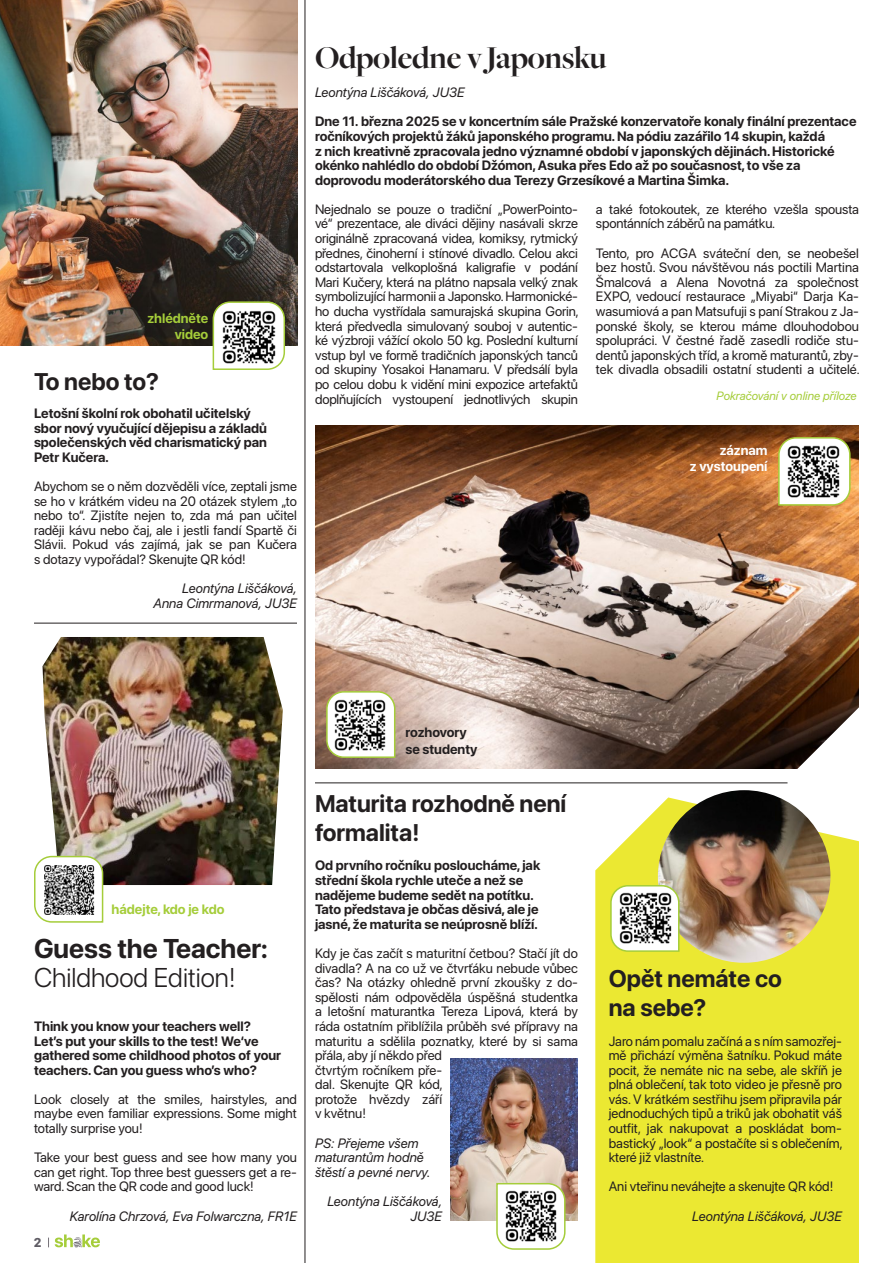
<style>
.page{position:relative;width:893px;height:1263px;background:#fff}
.page>*{position:absolute;margin:0;border:0;box-sizing:border-box;transform-origin:0 0}
.Nadpis_01{font:700 33px "Freight Big Pro";letter-spacing:-.01em;color:#231f20}
.nadpis_green{font:300 27px/29.2px "SF Pro Display";color:#231f20}
.nadpis_green-2{font:700 24px/29.2px "SF Pro Display";color:#231f20}
.Běžný_text{font:13.5px/14.5px "SF Pro Display";color:#231f20;text-align:justify}
.Otázka{font:700 13.5px/14.5px "SF Pro Display";color:#231f20}
.podpis2023{font:italic 13.5px/14.5px "SF Pro";color:#231f20;text-align:right}
.nadpis_green-3{font:700 13.5px/14.5px "SF Pro Display";color:#231f20}
.Běžný_text-2{font:700 13.5px/16.2px "SF Pro Display";color:#a5cd3a;text-align:right}
.Otázka-2{font:italic 13.5px "SF Pro Display";color:#231f20}
.Běžný_text-3{font:700 13.5px/16.2px "SF Pro Display";color:#231f20}
.Běžný_text-4{font:700 13.5px/16.2px "SF Pro Display";color:#fff;text-align:right}
.t1{font:700 13.5px "SF Compact Display";color:#5f5c64}
.Běžný_text-5{font:italic 12px "SF Pro Display";color:#a5cd3a}
.s1{font-weight:700}
</style>
<div class="page">
<svg style="left:55px;top:1234px;width:45px;height:13px"></svg>
<hr style="left:34px;top:623px;width:263px;height:1px;background:#231f20">
<hr style="left:315px;top:783px;width:472px;height:1px;background:#231f20">
<img style="left:315px;top:425px;width:544px;height:343px">
<img style="left:0;top:0;width:297px;height:345px">
<hr style="left:305px;top:0;width:1px;height:1263px;background:#231f20">
<img style="left:451px;top:1058px;width:127px;height:162px">
<img style="left:43px;top:637px;width:240px;height:248px">
<svg style="left:777px;top:436px;width:74px;height:70px"></svg>
<svg style="left:34px;top:855px;width:70px;height:68px"></svg>
<svg style="left:212px;top:301px;width:74px;height:69px"></svg>
<svg style="left:495px;top:1182px;width:71px;height:68px"></svg>
<svg style="left:792px;top:702px;width:67px;height:67px"></svg>
<div style="left:595px;top:797px;width:264px;height:466px;background:#ebe832"></div>
<img style="left:658px;top:790px;width:172px;height:173px;border-radius:86px">
<svg style="left:609px;top:884px;width:71px;height:68px"></svg>
<svg style="left:325px;top:690px;width:71px;height:69px"></svg>
<img style="left:221px;top:309px;width:55px;height:55px">
<img style="left:43px;top:864px;width:52px;height:52px">
<img style="left:504px;top:1190px;width:54px;height:53px">
<img style="left:619px;top:892px;width:53px;height:53px">
<img style="left:334px;top:699px;width:53px;height:53px">
<img style="left:787px;top:444px;width:54px;height:54px">
<p class="Běžný_text-2" style="left:147px;top:310px;width:62px">zhlédněte video</p>
<p class="nadpis_green-2" style="left:34px;top:367px;width:127px">To nebo to?</p>
<p class="Otázka" style="left:34px;top:406px;width:235px">Letošní školní rok obohatil učitelský sbor nový vyučující dějepisu a základů společenských věd charismatický pan<br>Petr Kučera.</p>
<p class="Běžný_text" style="left:34px;top:479px;width:264px">Abychom se o něm dozvěděli více, zeptali jsme se ho v krátkém videu na 20 otázek stylem „to nebo to“. Zjistíte nejen to, zda má pan učitel raději kávu nebo čaj, ale i jestli fandí Spartě či Slávii. Pokud vás zajímá, jak se pan Kučera s dotazy vypořádal? Skenujte QR kód!</p>
<p class="podpis2023" style="left:154px;top:581px;width:145px">Leontýna Liščáková,<br>Anna Cimrmanová, JU3E</p>
<p class="Nadpis_01" style="left:315px;top:36px;width:293px">Odpoledne v Japonsku</p>
<p class="Otázka-2" style="left:315px;top:85px;width:151px">Leontýna Liščáková, JU3E</p>
<p class="Otázka" style="left:315px;top:114px;width:543px">Dne 11. března 2025 se v koncertním sále Pražské konzervatoře konaly finální prezentace ročníkových projektů žáků japonského programu. Na pódiu zazářilo 14 skupin, každá<br>z nich kreativně zpracovala jedno významné období v japonských dějinách. Historické okénko nahlédlo do období Džómon, Asuka přes Edo až po současnost, to vše za doprovodu moderátorského dua Terezy Grzesíkové a Martina Šimka.</p>
<p class="Běžný_text" style="left:315px;top:202px;width:265px">Nejednalo se pouze o tradiční „PowerPointo&shy;vé“ prezentace, ale diváci dějiny nasávali skrze originálně zpracovaná videa, komiksy, rytmický přednes, činoherní i stínové divadlo. Celou akci odstartovala velkoplošná kaligrafie v podání Mari Kučery, která na plátno napsala velký znak symbolizující harmonii a Japonsko. Harmonické&shy;ho ducha vystřídala samurajská skupina Gorin, která předvedla simulovaný souboj v autentic&shy;ké výzbroji vážící okolo 50 kg. Poslední kulturní vstup byl ve formě tradičních japonských tanců od skupiny Yosakoi Hanamaru. V předsálí byla po celou dobu k vidění mini expozice artefaktů doplňujících vystoupení jednotlivých skupin</p>
<p class="Běžný_text" style="left:596px;top:202px;width:264px">a také fotokoutek, ze kterého vzešla spousta spontánních záběrů na památku.</p>
<p class="Běžný_text" style="left:596px;top:246px;width:265px">Tento, pro ACGA sváteční den, se neobešel bez hostů. Svou návštěvou nás poctili Martina Šmalcová a Alena Novotná za společnost EXPO, vedoucí restaurace „Miyabi“ Darja Ka&shy;wasumiová a pan Matsufuji s paní Strakou z Ja&shy;ponské školy, se kterou máme dlouhodobou spolupráci. V čestné řadě zasedli rodiče stu&shy;dentů japonských tříd, a kromě maturantů, zby&shy;tek divadla obsadili ostatní studenti a učitelé.</p>
<p class="Běžný_text-5" style="left:716px;top:389px;width:142px">Pokračování v online příloze</p>
<p class="Běžný_text-4" style="left:690px;top:442px;width:79px">záznam<br>z vystoupení</p>
<p class="Běžný_text-2" style="left:112px;top:901px;width:114px">hádejte, kdo je kdo</p>
<p class="nadpis_green" style="left:34px;top:934px;width:235px"><span class="s1">Guess the Teacher:<br></span>Childhood Edition!</p>
<p class="Otázka" style="left:34px;top:1019px;width:249px">Think you know your teachers well?<br>Let’s put your skills to the test! We‘ve gathered some childhood photos of your teachers. Can you guess who’s who?</p>
<p class="Běžný_text" style="left:34px;top:1092px;width:264px">Look closely at the smiles, hairstyles, and maybe even familiar expressions. Some might totally surprise you!</p>
<p class="Běžný_text" style="left:34px;top:1150px;width:264px">Take your best guess and see how many you can get right. Top three best guessers get a re&shy;ward. Scan the QR code and good luck!</p>
<p class="podpis2023" style="left:70px;top:1209px;width:229px">Karolína Chrzová, Eva Folwarczna, FR1E</p>
<p class="t1" style="left:34px;top:1235px;width:9px">2</p>
<p class="Běžný_text-3" style="left:405px;top:725px;width:74px">rozhovory se studenty</p>
<p class="nadpis_green-2" style="left:315px;top:789px;width:253px">Maturita rozhodně není formalita!</p>
<p class="nadpis_green-3" style="left:315px;top:858px;width:227px">Od prvního ročníku posloucháme, jak střední škola rychle uteče a než se nadějeme budeme sedět na potítku.<br>Tato představa je občas děsivá, ale je jasné, že maturita se neúprosně blíží.</p>
<p class="Běžný_text" style="left:315px;top:946px;width:264px;text-align:left">Kdy je čas začít s maturitní četbou? Stačí jít do divadla? A na co už ve čtvrťáku nebude vůbec čas? Na otázky ohledně první zkoušky z do&shy;spělosti nám odpověděla úspěšná studentka a letošní maturantka Tereza Lipová, která by ráda ostatním přiblížila průběh své přípravy na maturitu a sdělila poznatky, které by si sama přála, aby jí někdo před<br>čtvrtým ročníkem pře-<br>dal. Skenujte QR kód,<br>protože hvězdy září<br>v květnu!</p>
<p class="podpis2023" style="left:315px;top:1136px;width:117px;text-align:left">PS: Přejeme všem maturantům hodně štěstí a pevné nervy.</p>
<p class="podpis2023" style="left:327px;top:1194px;width:116px">Leontýna Liščáková,<br>JU3E</p>
<p class="nadpis_green-2" style="left:609px;top:964px;width:175px">Opět nemáte co na sebe?</p>
<p class="Běžný_text" style="left:609px;top:1033px;width:235px">Jaro nám pomalu začíná a s ním samozřej&shy;mě přichází výměna šatníku. Pokud máte pocit, že nemáte nic na sebe, ale skříň je plná oblečení, tak toto video je přesně pro vás. V krátkém sestřihu jsem připravila pár jednoduchých tipů a triků jak obohatit váš outfit, jak nakupovat a poskládat bom&shy;bastický „look“ a postačíte si s oblečením, které již vlastníte.</p>
<p class="Běžný_text" style="left:609px;top:1179px;width:226px">Ani vteřinu neváhejte a skenujte QR kód!</p>
<p class="podpis2023" style="left:692px;top:1209px;width:151px">Leontýna Liščáková, JU3E</p>
</div>
